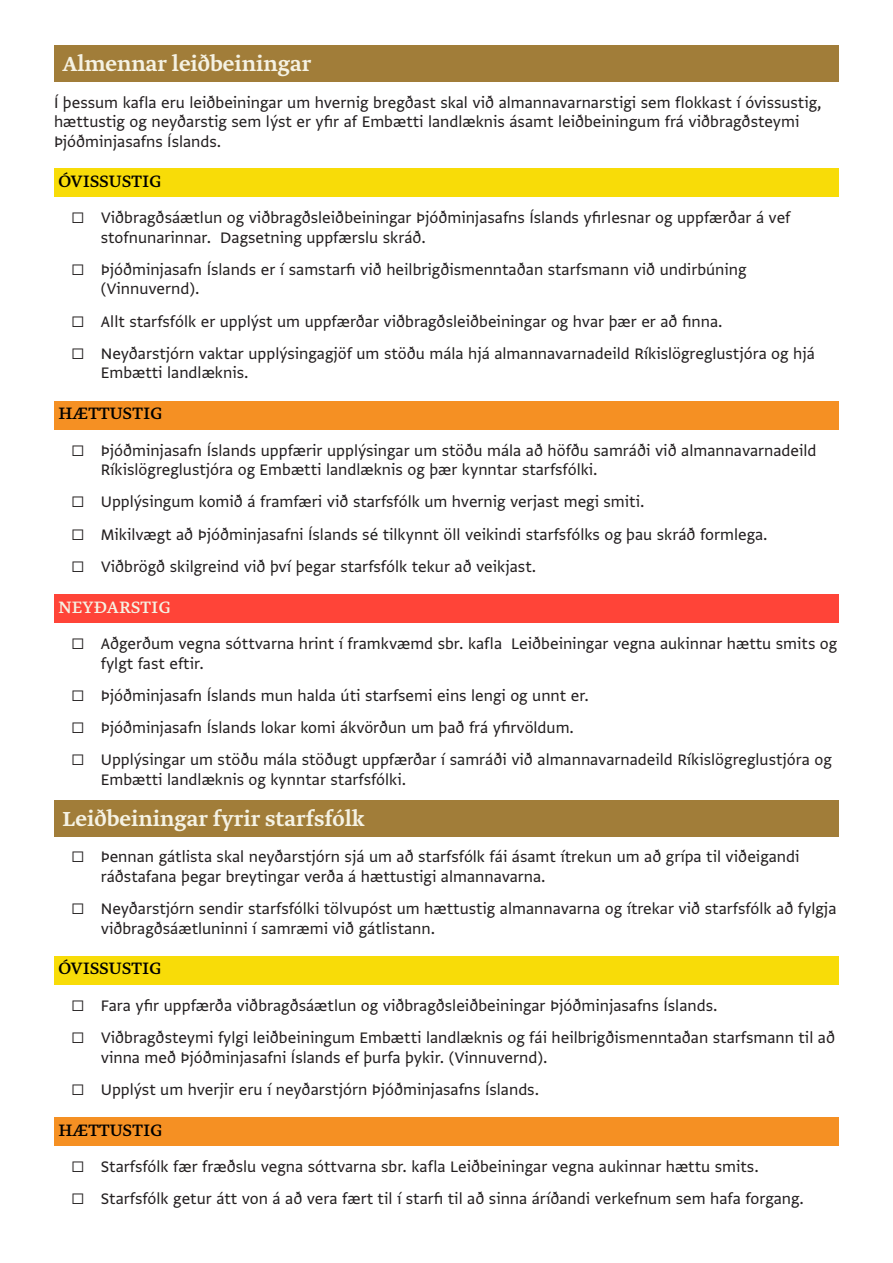
<style>
.page{position:relative;width:893px;height:1263px;background:#fff}
.page>*{position:absolute;margin:0;border:0;box-sizing:border-box;transform-origin:0 0}
.t1{font:500 24px "Greta Text Pro";color:#f5f2e3}
.t2{font:19.5px "Greta Text Pro";letter-spacing:.01em;color:#000}
.t3{font:19.5px "Greta Text Pro";letter-spacing:.01em;color:#f5f2e3}
.t4{font:18px/19.5px "Greta Sans Std";color:#231f20}
</style>
<div class="page">
<div style="left:54px;top:45px;width:785px;height:37px;background:#a17d39"></div>
<div style="left:54px;top:168px;width:785px;height:28px;background:#f8dc08"></div>
<div style="left:54px;top:401px;width:785px;height:28px;background:#f59023"></div>
<div style="left:54px;top:595px;width:785px;height:28px;background:#ff4438"></div>
<div style="left:54px;top:800px;width:785px;height:37px;background:#a17d39"></div>
<div style="left:54px;top:956px;width:785px;height:28px;background:#f8dc08"></div>
<div style="left:54px;top:1117px;width:785px;height:28px;background:#f59023"></div>
<h1 class="t1" style="left:63px;top:49px;width:250px">Almennar leiðbeiningar</h1>
<p class="t4" style="left:54px;top:92px;width:769px">Í þessum kafla eru leiðbeiningar um hvernig bregðast skal við almannavarnarstigi sem flokkast í óvissustig, hættustig og neyðarstig sem lýst er yfir af Embætti landlæknis ásamt leiðbeiningum frá viðbragðsteymi<br>Þjóðminjasafns Íslands.</p>
<p class="t2" style="left:58px;top:169px;width:105px">ÓVISSUSTIG</p>
<p class="t4" style="left:101px;top:208px;width:691px;text-indent:-30px">☐ Viðbragðsáætlun og viðbragðsleiðbeiningar Þjóðminjasafns Íslands yfirlesnar og uppfærðar á vef stofnunarinnar. Dagsetning uppfærslu skráð.</p>
<p class="t4" style="left:101px;top:259px;width:647px;text-indent:-30px">☐ Þjóðminjasafn Íslands er í samstarfi við heilbrigðismenntaðan starfsmann við undirbúning (Vinnuvernd).</p>
<p class="t4" style="left:71px;top:305px;width:745px;line-height:32.2px">☐ Allt starfsfólk er upplýst um uppfærðar viðbragðsleiðbeiningar og hvar þær er að finna.<br>☐ Neyðarstjórn vaktar upplýsingagjöf um stöðu mála hjá almannavarnadeild Ríkislögreglustjóra og hjá</p>
<p class="t4" style="left:101px;top:363px;width:149px">Embætti landlæknis.</p>
<p class="t2" style="left:58px;top:401px;width:106px">HÆTTUSTIG</p>
<p class="t4" style="left:101px;top:440px;width:717px;text-indent:-30px">☐ Þjóðminjasafn Íslands uppfærir upplýsingar um stöðu mála að höfðu samráði við almannavarnadeild<br>Ríkislögreglustjóra og Embætti landlæknis og þær kynntar starfsfólki.</p>
<p class="t4" style="left:71px;top:485px;width:698px;line-height:32.2px">☐ Upplýsingum komið á framfæri við starfsfólk um hvernig verjast megi smiti.<br>☐ Mikilvægt að Þjóðminjasafni Íslands sé tilkynnt öll veikindi starfsfólks og þau skráð formlega. ☐ Viðbrögð skilgreind við því þegar starfsfólk tekur að veikjast.</p>
<p class="t3" style="left:58px;top:595px;width:114px">NEYÐARSTIG</p>
<p class="t4" style="left:101px;top:634px;width:738px;text-indent:-30px">☐ Aðgerðum vegna sóttvarna hrint í framkvæmd sbr. kafla Leiðbeiningar vegna aukinnar hættu smits og fylgt fast eftir.</p>
<p class="t4" style="left:71px;top:679px;width:762px;line-height:32.2px">☐ Þjóðminjasafn Íslands mun halda úti starfsemi eins lengi og unnt er.<br>☐ Þjóðminjasafn Íslands lokar komi ákvörðun um það frá yfirvöldum.<br>☐ Upplýsingar um stöðu mála stöðugt uppfærðar í samráði við almannavarnadeild Ríkislögreglustjóra og</p>
<p class="t4" style="left:101px;top:769px;width:307px">Embætti landlæknis og kynntar starfsfólki.</p>
<h1 class="t1" style="left:63px;top:803px;width:304px">Leiðbeiningar fyrir starfsfólk</h1>
<p class="t4" style="left:101px;top:847px;width:700px;text-indent:-30px">☐ Þennan gátlista skal neyðarstjórn sjá um að starfsfólk fái ásamt ítrekun um að grípa til viðeigandi ráðstafana þegar breytingar verða á hættustigi almannavarna.</p>
<p class="t4" style="left:101px;top:898px;width:737px;text-indent:-30px">☐ Neyðarstjórn sendir starfsfólki tölvupóst um hættustig almannavarna og ítrekar við starfsfólk að fylgja viðbragðsáætluninni í samræmi við gátlistann.</p>
<p class="t2" style="left:58px;top:956px;width:105px">ÓVISSUSTIG</p>
<p class="t4" style="left:71px;top:989px;width:766px;line-height:32.2px">☐ Fara yfir uppfærða viðbragðsáætlun og viðbragðsleiðbeiningar Þjóðminjasafns Íslands.<br>☐ Viðbragðsteymi fylgi leiðbeiningum Embætti landlæknis og fái heilbrigðismenntaðan starfsmann til að</p>
<p class="t4" style="left:71px;top:1041px;width:478px;line-height:32.2px;text-indent:30px">vinna með Þjóðminjasafni Íslands ef þurfa þykir. (Vinnuvernd). ☐ Upplýst um hverjir eru í neyðarstjórn Þjóðminjasafns Íslands.</p>
<p class="t2" style="left:58px;top:1118px;width:106px">HÆTTUSTIG</p>
<p class="t4" style="left:71px;top:1150px;width:734px;line-height:32.2px">☐ Starfsfólk fær fræðslu vegna sóttvarna sbr. kafla Leiðbeiningar vegna aukinnar hættu smits.<br>☐ Starfsfólk getur átt von á að vera fært til í starfi til að sinna áríðandi verkefnum sem hafa forgang.</p>
</div>
